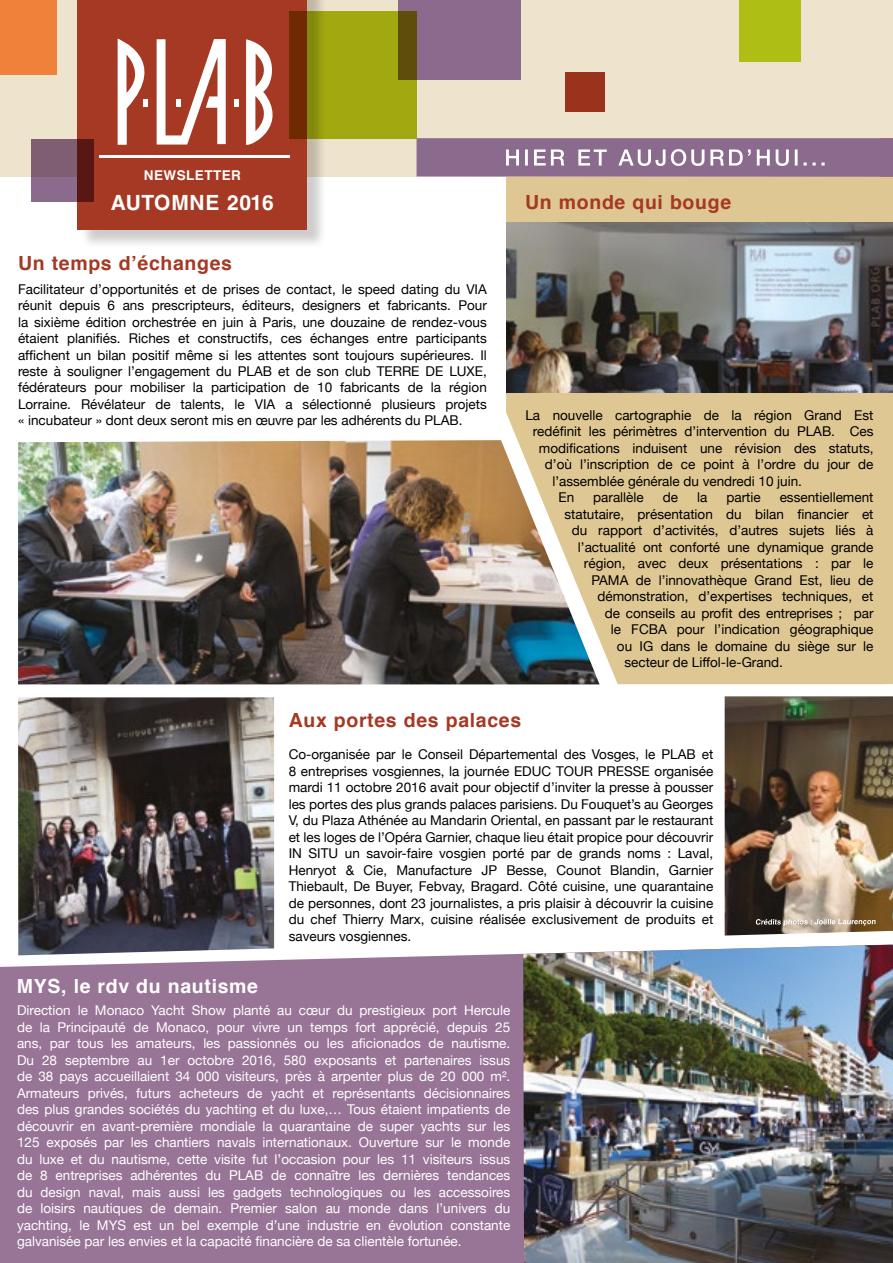
<style>
.page{position:relative;width:893px;height:1263px;background:#fff}
.page>*{position:absolute;margin:0;border:0;box-sizing:border-box;transform-origin:0 0}
.t1{font:700 21px "Helvetica LT Std";letter-spacing:.035em;color:#fff}
.t2{font:700 19.5px "Helvetica";letter-spacing:.035em;color:#a53923}
.t3{font:700 19.5px "Helvetica";letter-spacing:.035em;color:#fff}
.t4{font:13.5px/16.5px "Helvetica Neue";color:#000;text-align:justify}
.t5{font:13.5px/16.5px "Helvetica Neue";color:#fff;text-align:justify}
.t6{font:700 13.5px "Helvetica";letter-spacing:.035em;color:#fff}
</style>
<div class="page">
<div style="left:0;top:944px;width:893px;height:319px;background:#987596"></div>
<div style="left:506px;top:177px;width:387px;height:507px;background:#dec792"></div>
<div style="left:0;top:0;width:893px;height:176px;background:#eee3cd"></div>
<div style="left:398px;top:0;width:122px;height:80px;background:#8a6a8d"></div>
<div style="left:0;top:0;width:57px;height:75px;background:#f0813a"></div>
<div style="left:565px;top:72px;width:40px;height:40px;background:#9a321c"></div>
<div style="left:80px;top:0;width:246px;height:248px;background:#000;opacity:.2"></div>
<div style="left:77px;top:0;width:230px;height:230px;background:#a53923"></div>
<svg style="left:234px;top:99px;width:4px;height:7px"></svg>
<svg style="left:118px;top:39px;width:108px;height:106px"></svg>
<svg style="left:246px;top:39px;width:27px;height:106px"></svg>
<hr style="left:99px;top:155px;width:191px;height:3px;background:#fff">
<svg style="left:289px;top:11px;width:127px;height:128px;background:#928c0d"></svg>
<div style="left:739px;top:0;width:61px;height:61px;background:#aebe14"></div>
<svg style="left:31px;top:139px;width:62px;height:62px;background:#784f60"></svg>
<div style="left:417px;top:138px;width:476px;height:39px;background:#8a6a8d"></div>
<svg style="left:506px;top:149px;width:319px;height:17px"></svg>
<img style="left:506px;top:223px;width:387px;height:170px">
<img style="left:18px;top:440px;width:582px;height:244px">
<img style="left:18px;top:697px;width:256px;height:258px">
<img style="left:725px;top:696px;width:168px;height:239px">
<img style="left:523px;top:945px;width:370px;height:318px">
<svg style="left:756px;top:919px;width:120px;height:7px"></svg>
<p class="t6" style="left:144px;top:164px;width:99px">NEWSLETTER</p>
<h1 class="t1" style="left:111px;top:190px;width:165px">AUTOMNE 2016</h1>
<h2 class="t2" style="left:18px;top:247px;width:216px">Un temps d’échanges</h2>
<p class="t4" style="left:18px;top:280px;width:470px">Facilitateur d’opportunités et de prises de contact, le speed dating du VIA réunit depuis 6 ans prescripteurs, éditeurs, designers et fabricants. Pour la sixième édition orchestrée en juin à Paris, une douzaine de rendez-vous étaient planifiés. Riches et constructifs, ces échanges entre participants affichent un bilan positif même si les attentes sont toujours supérieures. Il reste à souligner l’engagement du PLAB et de son club TERRE DE LUXE, fédérateurs pour mobiliser la participation de 10 fabricants de la région Lorraine. Révélateur de talents, le VIA a sélectionné plusieurs projets « incubateur » dont deux seront mis en œuvre par les adhérents du PLAB.</p>
<h2 class="t2" style="left:525px;top:187px;width:208px">Un monde qui bouge</h2>
<p class="t4" style="left:525px;top:406px;width:350px">La nouvelle cartographie de la région Grand Est</p>
<p class="t4" style="left:533px;top:423px;width:342px">redéfinit les périmètres d’intervention du PLAB. Ces</p>
<p class="t4" style="left:539px;top:439px;width:336px">modifications induisent une révision des statuts,</p>
<p class="t4" style="left:545px;top:456px;width:330px">d’où l’inscription de ce point à l’ordre du jour de</p>
<p class="t4" style="left:552px;top:472px;width:251px">l’assemblée générale du vendredi 10 juin.</p>
<p class="t4" style="left:558px;top:489px;width:17px">En</p>
<p class="t4" style="left:593px;top:489px;width:52px">parallèle</p>
<p class="t4" style="left:663px;top:489px;width:17px">de</p>
<p class="t4" style="left:697px;top:489px;width:12px">la</p>
<p class="t4" style="left:726px;top:489px;width:36px">partie</p>
<p class="t4" style="left:780px;top:489px;width:95px">essentiellement</p>
<p class="t4" style="left:564px;top:505px;width:311px">statutaire, présentation du bilan financier et</p>
<p class="t4" style="left:572px;top:522px;width:303px">du rapport d’activités, d’autres sujets liés à</p>
<p class="t4" style="left:578px;top:538px;width:297px">l’actualité ont conforté une dynamique grande</p>
<p class="t4" style="left:584px;top:555px;width:291px">région, avec deux présentations : par le</p>
<p class="t4" style="left:591px;top:571px;width:284px">PAMA de l’innovathèque Grand Est, lieu de</p>
<p class="t4" style="left:597px;top:588px;width:278px">démonstration, d’expertises techniques, et</p>
<p class="t4" style="left:605px;top:604px;width:270px">de conseils au profit des entreprises ; par</p>
<p class="t4" style="left:611px;top:621px;width:264px">le FCBA pour l’indication géographique</p>
<p class="t4" style="left:617px;top:637px;width:258px">ou IG dans le domaine du siège sur le</p>
<p class="t4" style="left:624px;top:654px;width:160px">secteur de Liffol-le-Grand.</p>
<h2 class="t2" style="left:289px;top:704px;width:234px">Aux portes des palaces</h2>
<p class="t4" style="left:289px;top:746px;width:426px">Co-organisée par le Conseil Départemental des Vosges, le PLAB et 8 entreprises vosgiennes, la journée EDUC TOUR PRESSE organisée mardi 11 octobre 2016 avait pour objectif d’inviter la presse à pousser les portes des plus grands palaces parisiens. Du Fouquet’s au Georges V, du Plaza Athénée au Mandarin Oriental, en passant par le restaurant et les loges de l’Opéra Garnier, chaque lieu était propice pour découvrir IN SITU un savoir-faire vosgien porté par de grands noms : Laval, Henryot &amp; Cie, Manufacture JP Besse, Counot Blandin, Garnier Thiebault, De Buyer, Febvay, Bragard. Côté cuisine, une quarantaine de personnes, dont 23 journalistes, a pris plaisir à découvrir la cuisine du chef Thierry Marx, cuisine réalisée exclusivement de produits et saveurs vosgiennes.</p>
<h2 class="t3" style="left:17px;top:970px;width:243px">MYS, le rdv du nautisme</h2>
<p class="t5" style="left:17px;top:1002px;width:495px">Direction le Monaco Yacht Show planté au cœur du prestigieux port Hercule de la Principauté de Monaco, pour vivre un temps fort apprécié, depuis 25 ans, par tous les amateurs, les passionnés ou les aficionados de nautisme.<br>Du 28 septembre au 1er octobre 2016, 580 exposants et partenaires issus de 38 pays accueillaient 34 000 visiteurs, près à arpenter plus de 20 000 m².<br>Armateurs privés, futurs acheteurs de yacht et représentants décisionnaires des plus grandes sociétés du yachting et du luxe,… Tous étaient impatients de découvrir en avant-première mondiale la quarantaine de super yachts sur les 125 exposés par les chantiers navals internationaux. Ouverture sur le monde du luxe et du nautisme, cette visite fut l’occasion pour les 11 visiteurs issus de 8 entreprises adhérentes du PLAB de connaître les dernières tendances du design naval, mais aussi les gadgets technologiques ou les accessoires de loisirs nautiques de demain. Premier salon au monde dans l’univers du yachting, le MYS est un bel exemple d’une industrie en évolution constante galvanisée par les envies et la capacité financière de sa clientèle fortunée.</p>
</div>
